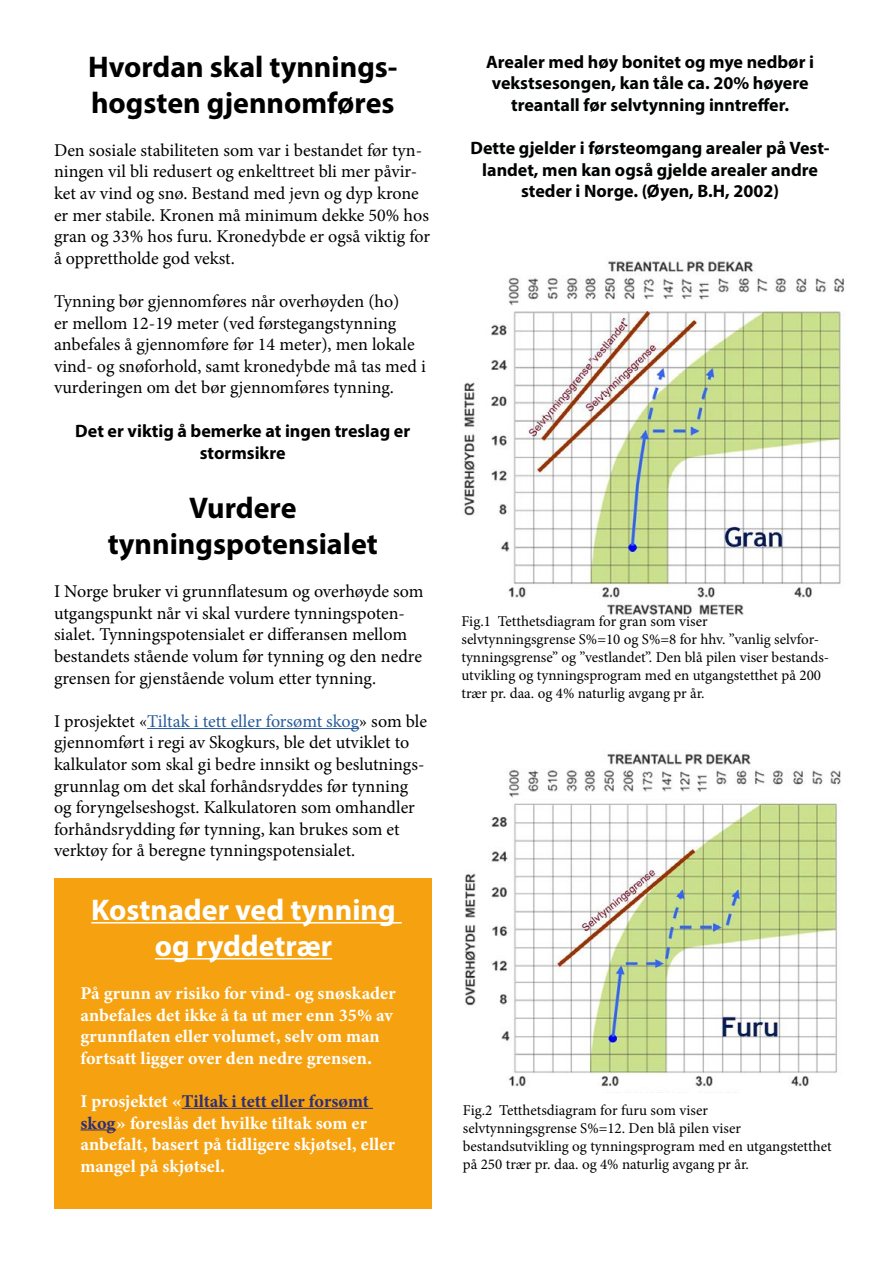
<style>
.page{position:relative;width:893px;height:1263px;background:#fff}
.page>*{position:absolute;margin:0;border:0;box-sizing:border-box;transform-origin:0 0}
.t1{font:700 30px/36px "Myriad Pro";color:#000}
.t2{font:700 30px/36px "Myriad Pro";color:#fff;text-align:center}
.t3{font:18px/21.6px "Minion Pro";color:#000}
.t4{font:18px/21.6px "Minion Variable Concept";letter-spacing:.005em;color:#fff}
.t5{font:700 18px/21.6px "Myriad Pro";color:#010202;text-align:center}
.t6{font:700 18px/21.6px "Myriad Pro";color:#000;text-align:center}
.t7{font:15px/18px "Minion Pro";color:#000}
.s1{color:#275b9b}
.s2{color:#2d2e78}
</style>
<div class="page">
<div style="left:54px;top:879px;width:378px;height:330px;background:#f6a10f"></div>
<hr style="left:91px;top:922px;width:311px;height:1px;background:#fff">
<hr style="left:155px;top:958px;width:177px;height:1px;background:#fff">
<hr style="left:182px;top:1108px;width:191px;height:1px;background:#2d2e78">
<hr style="left:81px;top:1129px;width:35px;height:1px;background:#2d2e78">
<hr style="left:147px;top:728px;width:212px;height:1px;background:#275b9b">
<img style="left:464px;top:261px;width:381px;height:354px">
<img style="left:465px;top:753px;width:376px;height:334px">
<h1 class="t1" style="left:88px;top:47px;width:311px">Hvordan skal tynnings&shy;hogsten gjennomføres</h1>
<p class="t3" style="left:54px;top:139px;width:378px">Den sosiale stabiliteten som var i bestandet før tyn&shy;ningen vil bli redusert og enkelttreet bli mer påvir&shy;ket av vind og snø. Bestand med jevn og dyp krone er mer stabile. Kronen må minimum dekke 50% hos gran og 33% hos furu. Kronedybde er også viktig for å opprettholde god vekst.</p>
<p class="t3" style="left:54px;top:290px;width:373px">Tynning bør gjennomføres når overhøyden (ho)<br>er mellom 12-19 meter (ved førstegangstynning anbefales å gjennomføre før 14 meter), men lokale vind- og snøforhold, samt kronedybde må tas med i vurderingen om det bør gjennomføres tynning.</p>
<p class="t6" style="left:75px;top:420px;width:336px">Det er viktig å bemerke at ingen treslag er stormsikre</p>
<h1 class="t1" style="left:108px;top:489px;width:272px;text-align:center">Vurdere tynningspotensialet</h1>
<p class="t3" style="left:54px;top:581px;width:371px">I Norge bruker vi grunnflatesum og overhøyde som utgangspunkt når vi skal vurdere tynningspoten&shy;sialet. Tynningspotensialet er differansen mellom bestandets stående volum før tynning og den nedre grensen for gjenstående volum etter tynning.</p>
<p class="t3" style="left:54px;top:710px;width:375px">I prosjektet «<span class="s1">Tiltak i tett eller forsømt skog</span>» som ble gjennomført i regi av Skogkurs, ble det utviklet to kalkulator som skal gi bedre innsikt og beslutnings&shy;grunnlag om det skal forhåndsryddes før tynning og foryngelseshogst. Kalkulatoren som omhandler forhåndsrydding før tynning, kan brukes som et verktøy for å beregne tynningspotensialet.</p>
<h1 class="t2" style="left:91px;top:891px;width:306px">Kostnader ved tynning og ryddetrær</h1>
<p class="t4" style="left:81px;top:982px;width:317px">På grunn av risiko for vind- og snøskader anbefales det ikke å ta ut mer enn 35% av grunnflaten eller volumet, selv om man fortsatt ligger over den nedre grensen.</p>
<p class="t4" style="left:81px;top:1090px;width:316px">I prosjektet «<span class="s2">Tiltak i tett eller forsømt skog</span>» foreslås det hvilke tiltak som er anbefalt, basert på tidligere skjøtsel, eller mangel på skjøtsel.</p>
<p class="t5" style="left:486px;top:50px;width:329px">Arealer med høy bonitet og mye nedbør i vekstsesongen, kan tåle ca. 20% høyere treantall før selvtynning inntreffer.</p>
<p class="t5" style="left:471px;top:136px;width:361px">Dette gjelder i førsteomgang arealer på Vest&shy;landet, men kan også gjelde arealer andre steder i Norge. (Øyen, B.H, 2002)</p>
<p class="t7" style="left:461px;top:612px;width:369px">Fig.1 Tetthetsdiagram for gran som viser<br>selvtynningsgrense S%=10 og S%=8 for hhv. ”vanlig selvfor&shy;tynningsgrense” og ”vestlandet”. Den blå pilen viser bestands&shy;utvikling og tynningsprogram med en utgangstetthet på 200 trær pr. daa. og 4% naturlig avgang pr år.</p>
<p class="t7" style="left:463px;top:1101px;width:370px">Fig.2 Tetthetsdiagram for furu som viser<br>selvtynningsgrense S%=12. Den blå pilen viser bestandsutvikling og tynningsprogram med en utgangstetthet på 250 trær pr. daa. og 4% naturlig avgang pr år.</p>
</div>
